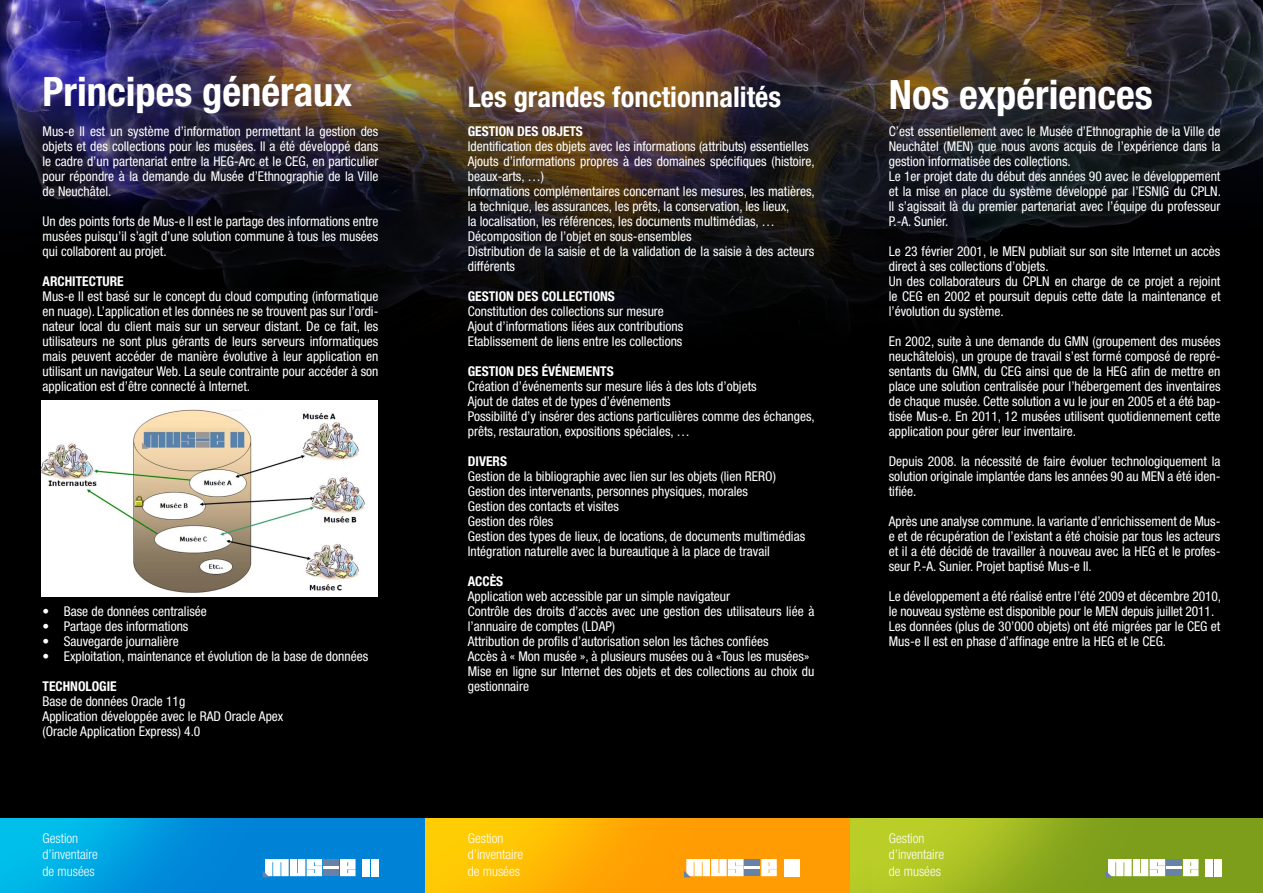
<style>
.page{position:relative;width:1263px;height:893px;background:#000}
.page>*{position:absolute;margin:0;border:0;box-sizing:border-box;transform-origin:0 0}
.t1{font:700 condensed 40.5px "Helvetica Neue LT Std";color:#fff}
.t2{font:700 condensed 28.5px "Helvetica Neue LT Std";color:#fff}
.t3{font:condensed 13.5px/15px "Helvetica Neue LT Std";color:#fff}
.t4{font:700 condensed 13.5px "Helvetica Neue LT Std";color:#fff}
.t5{font:300 condensed 13.5px/16.2px "Helvetica Neue LT Std";color:#fff}
</style>
<div class="page">
<img style="left:0;top:0;width:1263px;height:326px">
<img style="left:404px;top:819px;width:469px;height:74px">
<img style="left:0;top:819px;width:404px;height:74px">
<img style="left:873px;top:819px;width:390px;height:74px">
<img style="left:41px;top:400px;width:337px;height:197px">
<svg style="left:1183px;top:859px;width:15px;height:17px"></svg>
<div style="left:1205px;top:859px;width:8px;height:17px;background:#fff"></div>
<div style="left:1214px;top:859px;width:7px;height:17px;background:#fff"></div>
<div style="left:1166px;top:859px;width:16px;height:7px;background:#6881a8"></div>
<hr style="left:1166px;top:866px;width:16px;height:3px;background:#fff">
<div style="left:1166px;top:869px;width:16px;height:7px;background:#6881a8"></div>
<svg style="left:1106px;top:859px;width:59px;height:18px"></svg>
<svg style="left:761px;top:859px;width:16px;height:17px"></svg>
<div style="left:784px;top:859px;width:7px;height:17px;background:#fff"></div>
<div style="left:792px;top:859px;width:7px;height:17px;background:#fff"></div>
<div style="left:744px;top:859px;width:16px;height:7px;background:#6881a8"></div>
<hr style="left:744px;top:866px;width:16px;height:3px;background:#fff">
<div style="left:744px;top:869px;width:16px;height:7px;background:#6881a8"></div>
<svg style="left:684px;top:859px;width:59px;height:18px"></svg>
<svg style="left:340px;top:859px;width:15px;height:17px"></svg>
<div style="left:363px;top:859px;width:7px;height:17px;background:#fff"></div>
<div style="left:371px;top:859px;width:7px;height:17px;background:#fff"></div>
<div style="left:323px;top:859px;width:16px;height:7px;background:#6881a8"></div>
<hr style="left:323px;top:866px;width:16px;height:3px;background:#fff">
<div style="left:323px;top:869px;width:16px;height:7px;background:#6881a8"></div>
<svg style="left:263px;top:859px;width:59px;height:18px"></svg>
<h1 class="t1" style="left:43px;top:67px;width:311px">Principes généraux</h1>
<h2 class="t2" style="left:468px;top:80px;width:315px">Les grandes fonctionnalités</h2>
<h1 class="t1" style="left:889px;top:70px;width:266px">Nos expériences</h1>
<p class="t3" style="left:43px;top:124px;width:337px;text-align:justify">Mus-e II est un système d’information permettant la gestion des objets et des collections pour les musées. Il a été développé dans le cadre d’un partenariat entre la HEG-Arc et le CEG, en particulier pour répondre à la demande du Musée d’Ethnographie de la Ville de Neuchâtel.</p>
<p class="t3" style="left:43px;top:214px;width:337px;text-align:justify">Un des points forts de Mus-e II est le partage des informations entre musées puisqu’il s’agit d’une solution commune à tous les musées qui collaborent au projet.</p>
<p class="t4" style="left:43px;top:273px;width:83px">ARCHITECTURE</p>
<p class="t3" style="left:43px;top:289px;width:337px;text-align:justify">Mus-e II est basé sur le concept du cloud computing (informatique en nuage). L’application et les données ne se trouvent pas sur l’ordi&shy;nateur local du client mais sur un serveur distant. De ce fait, les utilisateurs ne sont plus gérants de leurs serveurs informatiques mais peuvent accéder de manière évolutive à leur application en utilisant un navigateur Web. La seule contrainte pour accéder à son application est d’être connecté à Internet.</p>
<p class="t3" style="left:889px;top:124px;width:334px">C’est essentiellement avec le Musée d’Ethnographie de la Ville de Neuchâtel (MEN) que nous avons acquis de l’expérience dans la gestion informatisée des collections.<br>Le 1er projet date du début des années 90 avec le développement et la mise en place du système développé par l’ESNIG du CPLN.<br>Il s’agissait là du premier partenariat avec l’équipe du professeur P.-A. Sunier.</p>
<p class="t3" style="left:889px;top:244px;width:333px">Le 23 février 2001, le MEN publiait sur son site Internet un accès direct à ses collections d’objets.<br>Un des collaborateurs du CPLN en charge de ce projet a rejoint le CEG en 2002 et poursuit depuis cette date la maintenance et l’évolution du système.</p>
<p class="t3" style="left:889px;top:334px;width:333px;text-align:justify">En 2002, suite à une demande du GMN (groupement des musées neuchâtelois), un groupe de travail s’est formé composé de repré&shy;sentants du GMN, du CEG ainsi que de la HEG afin de mettre en place une solution centralisée pour l’hébergement des inventaires de chaque musée. Cette solution a vu le jour en 2005 et a été bap&shy;tisée Mus-e. En 2011, 12 musées utilisent quotidiennement cette application pour gérer leur inventaire.</p>
<p class="t3" style="left:889px;top:454px;width:333px;text-align:justify">Depuis 2008. la nécessité de faire évoluer technologiquement la solution originale implantée dans les années 90 au MEN a été iden&shy;tifiée.</p>
<p class="t3" style="left:889px;top:514px;width:333px;text-align:justify">Après une analyse commune. la variante d’enrichissement de Mus&shy;e et de récupération de l’existant a été choisie par tous les acteurs et il a été décidé de travailler à nouveau avec la HEG et le profes&shy;seur P.-A. Sunier. Projet baptisé Mus-e II.</p>
<p class="t3" style="left:889px;top:589px;width:334px">Le développement a été réalisé entre l’été 2009 et décembre 2010, le nouveau système est disponible pour le MEN depuis juillet 2011.<br>Les données (plus de 30’000 objets) ont été migrées par le CEG et Mus-e II est en phase d’affinage entre la HEG et le CEG.</p>
<p class="t4" style="left:468px;top:123px;width:117px">GESTION DES OBJETS</p>
<p class="t3" style="left:468px;top:139px;width:349px">Identification des objets avec les informations (attributs) essentielles Ajouts d’informations propres à des domaines spécifiques (histoire, beaux-arts, …)<br>Informations complémentaires concernant les mesures, les matières, la technique, les assurances, les prêts, la conservation, les lieux,<br>la localisation, les références, les documents multimédias, … Décomposition de l’objet en sous-ensembles<br>Distribution de la saisie et de la validation de la saisie à des acteurs différents</p>
<p class="t4" style="left:468px;top:288px;width:149px">GESTION DES COLLECTIONS</p>
<p class="t3" style="left:468px;top:304px;width:217px">Constitution des collections sur mesure<br>Ajout d’informations liées aux contributions<br>Etablissement de liens entre les collections</p>
<p class="t4" style="left:468px;top:363px;width:147px">GESTION DES ÉVÉNEMENTS</p>
<p class="t3" style="left:468px;top:379px;width:349px">Création d’événements sur mesure liés à des lots d’objets<br>Ajout de dates et de types d’événements<br>Possibilité d’y insérer des actions particulières comme des échanges, prêts, restauration, expositions spéciales, …</p>
<p class="t4" style="left:468px;top:453px;width:41px">DIVERS</p>
<p class="t3" style="left:468px;top:469px;width:339px">Gestion de la bibliographie avec lien sur les objets (lien RERO)<br>Gestion des intervenants, personnes physiques, morales<br>Gestion des contacts et visites<br>Gestion des rôles<br>Gestion des types de lieux, de locations, de documents multimédias Intégration naturelle avec la bureautique à la place de travail</p>
<p class="t4" style="left:468px;top:573px;width:37px">ACCÈS</p>
<p class="t3" style="left:468px;top:589px;width:348px">Application web accessible par un simple navigateur<br>Contrôle des droits d’accès avec une gestion des utilisateurs liée à l’annuaire de comptes (LDAP)<br>Attribution de profils d’autorisation selon les tâches confiées<br>Accès à « Mon musée », à plusieurs musées ou à «Tous les musées» Mise en ligne sur Internet des objets et des collections au choix du gestionnaire</p>
<p class="t3" style="left:43px;top:604px;width:166px">• Base de données centralisée</p>
<p class="t3" style="left:43px;top:619px;width:147px">• Partage des informations</p>
<p class="t3" style="left:43px;top:634px;width:138px">• Sauvegarde journalière</p>
<p class="t3" style="left:43px;top:649px;width:327px">• Exploitation, maintenance et évolution de la base de données</p>
<p class="t4" style="left:43px;top:678px;width:76px">TECHNOLOGIE</p>
<p class="t3" style="left:43px;top:694px;width:242px">Base de données Oracle 11g<br>Application développée avec le RAD Oracle Apex (Oracle Application Express) 4.0</p>
<p class="t5" style="left:43px;top:830px;width:57px">Gestion d’inventaire de musées</p>
<p class="t5" style="left:889px;top:830px;width:57px">Gestion d’inventaire de musées</p>
<p class="t5" style="left:468px;top:830px;width:57px">Gestion d’inventaire de musées</p>
</div>
